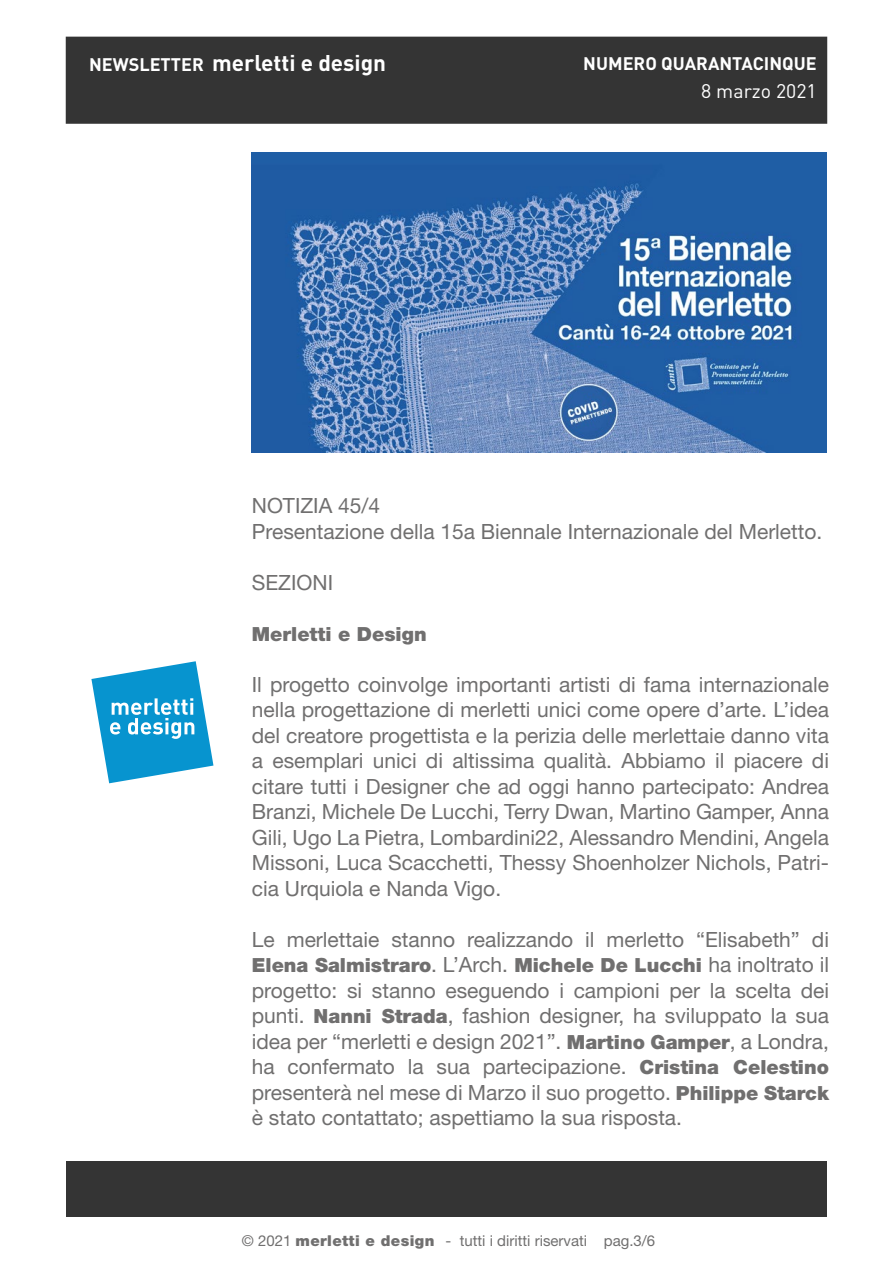
<style>
.page{position:relative;width:893px;height:1263px;background:#fff}
.page>*{position:absolute;margin:0;border:0;box-sizing:border-box;transform-origin:0 0}
.t1{font:700 22.5px "DIN";color:#fff}
.t2{font:21px/25.5px "Helvetica Neue";color:#706f6f;text-align:justify}
.t3{font:900 19.5px "Helvetica Neue";color:#706f6f}
.t4{font:19.5px "DIN";color:#fff}
.t5{font:700 18px "DIN";color:#fff}
.t6{font:15px "Helvetica Neue";color:#706f6f}
.s1{font-size:18px}
.s2{font-weight:400;font-size:21px}
.s3{font-weight:900;font-size:19.5px}
.s4{font-weight:900}
</style>
<div class="page">
<div style="left:66px;top:1161px;width:760px;height:56px;background:#343434"></div>
<svg style="left:91px;top:661px;width:122px;height:122px"></svg>
<div style="left:66px;top:37px;width:761px;height:87px;background:#343434;border:2px solid #343434"></div>
<img style="left:252px;top:153px;width:574px;height:299px">
<p class="t1" style="left:89px;top:49px;width:299px"><span class="s1">NEWSLETTER</span> merletti e design</p>
<p class="t5" style="left:583px;top:52px;width:235px">NUMERO QUARANTACINQUE</p>
<p class="t4" style="left:701px;top:79px;width:117px">8 marzo 2021</p>
<p class="t2" style="left:252px;top:493px;width:572px">NOTIZIA 45/4<br>Presentazione della 15a Biennale Internazionale del Merletto.</p>
<p class="t2" style="left:252px;top:569px;width:83px">SEZIONI</p>
<p class="t3" style="left:252px;top:622px;width:176px">Merletti e Design</p>
<p class="t2" style="left:252px;top:671px;width:579px">Il progetto coinvolge importanti artisti di fama internazionale nella progettazione di merletti unici come opere d’arte. L’idea del creatore progettista e la perizia delle merlettaie danno vita a esemplari unici di altissima qualità. Abbiamo il piacere di citare tutti i Designer che ad oggi hanno partecipato: Andrea Branzi, Michele De Lucchi, Terry Dwan, Martino Gamper, Anna Gili, Ugo La Pietra, Lombardini22, Alessandro Mendini, Angela Missoni, Luca Scacchetti, Thessy Shoenholzer Nichols, Patri&shy;cia Urquiola e Nanda Vigo.</p>
<p class="t2" style="left:252px;top:926px;width:579px">Le merlettaie stanno realizzando il merletto “Elisabeth” di</p>
<p class="t3" style="left:252px;top:954px;width:579px">Elena Salmistraro<span class="s2">. L’Arch.</span> Michele De Lucchi <span class="s2">ha inoltrato il</span></p>
<p class="t2" style="left:252px;top:977px;width:579px">progetto: si stanno eseguendo i campioni per la scelta dei punti. <span class="s3">Nanni Strada</span>, fashion designer, ha sviluppato la sua idea per “merletti e design 2021”. <span class="s3">Martino Gamper</span>, a Londra, ha confermato la sua partecipazione. <span class="s3">Cristina Celestino </span>presenterà nel mese di Marzo il suo progetto. <span class="s3">Philippe Starck </span>è stato contattato; aspettiamo la sua risposta.</p>
<p class="t6" style="left:242px;top:1232px;width:415px">© 2021 <span class="s4">merletti e design</span> - tutti i diritti riservati pag.3/6</p>
</div>
